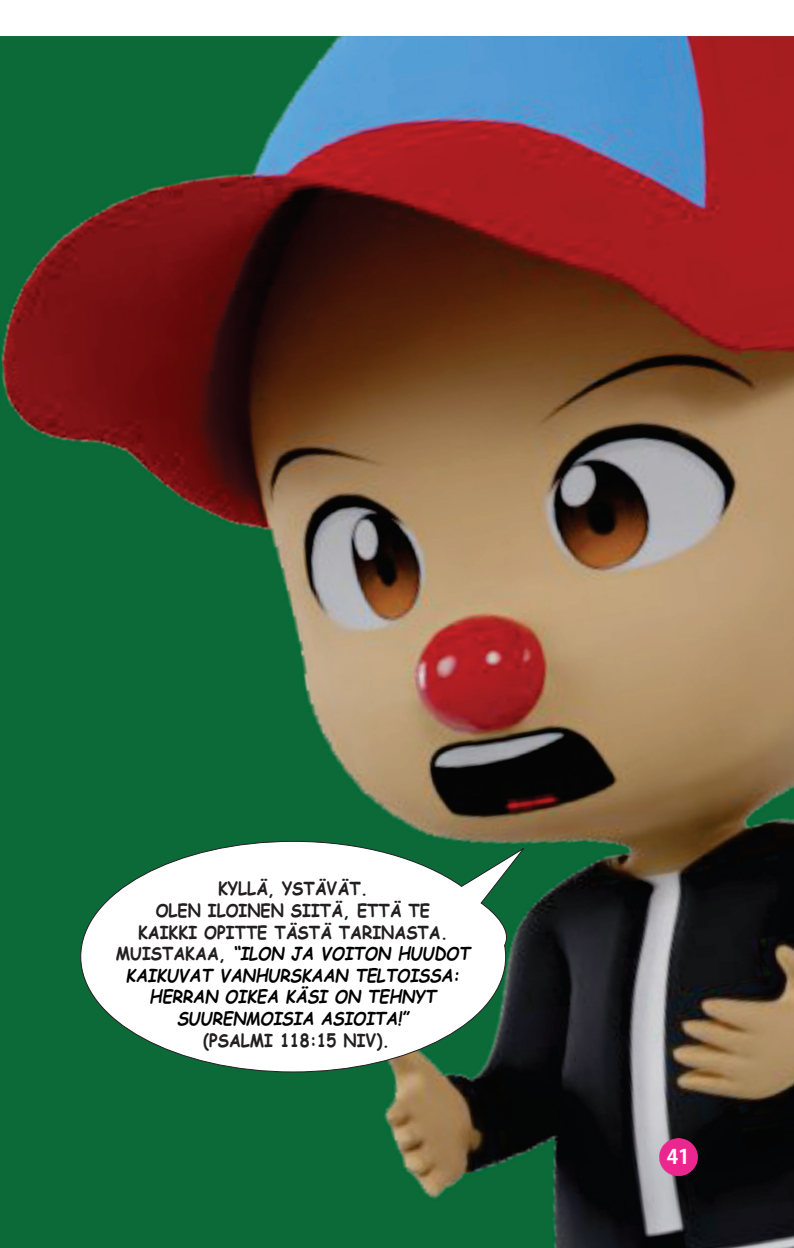
<style>
.page{position:relative;width:794px;height:1248px;background:#fff}
.page>*{position:absolute;margin:0;border:0;box-sizing:border-box;transform-origin:0 0}
.t1{font:700 20px "Koz Go Pr 6 N";color:#fff}
.t2{font:italic 700 18px "Comic Sans MS";color:#000;scale:.9 1}
.t3{font:700 18px "Comic Sans MS";color:#231f20;scale:.9 1}
.s1{font-style:normal;color:#231f20}
.s2{color:#000}
</style>
<div class="page">
<img style="left:0;top:36px;width:794px;height:1211px">
<img style="left:659px;top:1138px;width:38px;height:37px">
<svg style="left:80px;top:840px;width:448px;height:232px"></svg>
<p class="t3" style="left:218px;top:875px;width:168px">KYLLÄ, YSTÄVÄT.</p>
<p class="t3" style="left:156px;top:897px;width:306px">OLEN ILOINEN SIITÄ, ETTÄ TE</p>
<p class="t3" style="left:138px;top:918px;width:345px">KAIKKI OPITTE TÄSTÄ TARINASTA.</p>
<p class="t2" style="left:116px;top:940px;width:395px"><span class="s1">MUISTAKAA,</span> “ILON JA VOITON HUUDOT</p>
<p class="t2" style="left:126px;top:961px;width:373px">KAIKUVAT VANHURSKAAN TELTOISSA:</p>
<p class="t2" style="left:150px;top:983px;width:320px">HERRAN OIKEA KÄSI ON TEHNYT</p>
<p class="t2" style="left:177px;top:1005px;width:259px">SUURENMOISIA ASIOITA!”</p>
<p class="t3" style="left:203px;top:1026px;width:208px">(PSALMI 118:15 NIV).</p>
<p class="t1" style="left:667px;top:1144px;width:48px">41<span class="s2">41</span></p>
</div>
